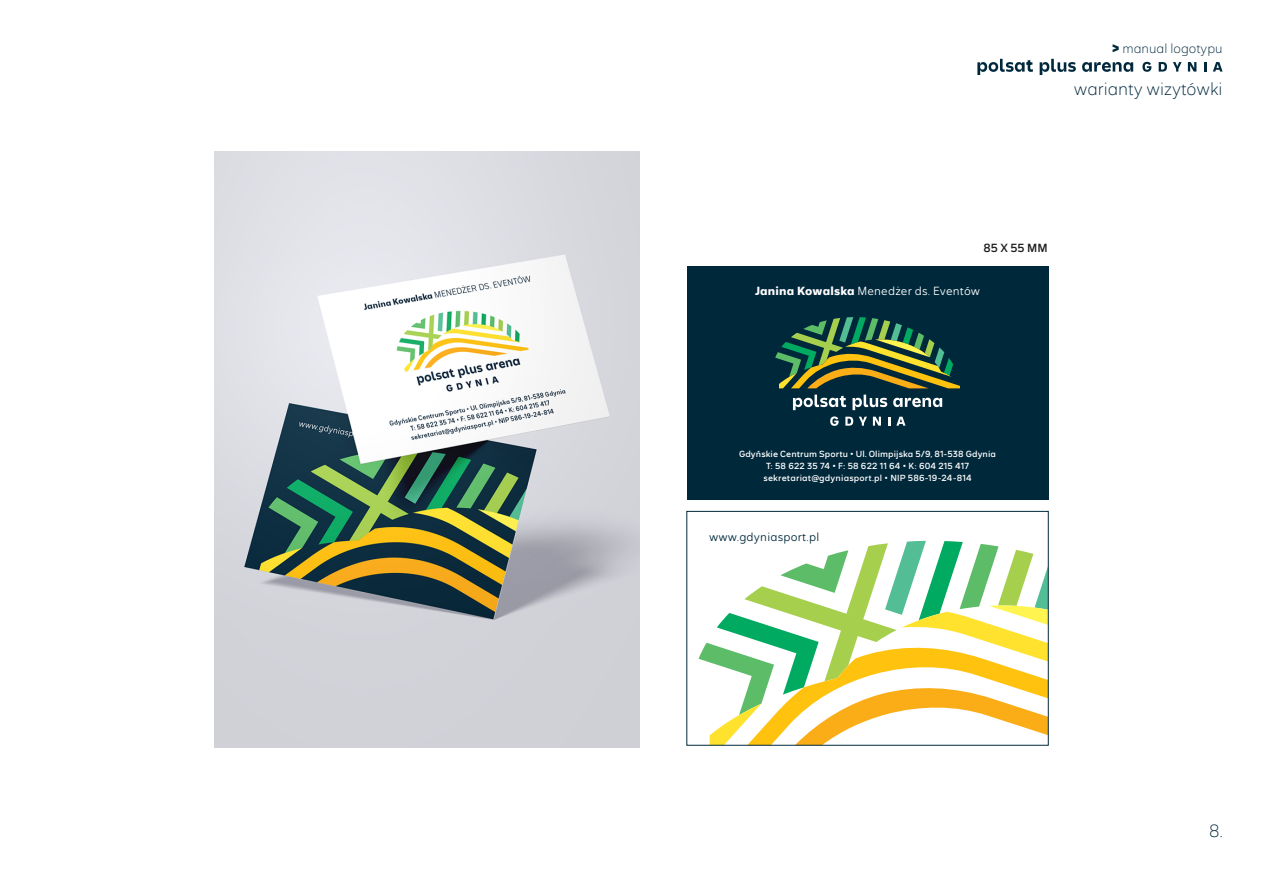
<style>
.page{position:relative;width:1263px;height:893px;background:#fff}
.page>*{position:absolute;margin:0;border:0;box-sizing:border-box;transform-origin:0 0}
.t1{font:100 18px "GPP Text";color:#00283d}
.t2{font:100 13.5px "GPP Text";color:#00283d}
.t3{font:300 12px "GPP Text";letter-spacing:.015em;color:#fff}
.t4{font:300 12px "GPP Text";letter-spacing:.015em;color:#00283b}
.t5{font:12px "GPP Text";color:#1d1d1b}
.t6{font:9px/12px "GPP Text";letter-spacing:.02em;color:#fff;text-align:center}
.s1{font-weight:800}
.s2{font-weight:700}
</style>
<div class="page">
<svg style="left:698px;top:541px;width:348px;height:202px"></svg>
<div style="left:686px;top:511px;width:362px;height:234px;border:1px solid #00283b"></div>
<div style="left:687px;top:266px;width:361px;height:234px;background:#00283b"></div>
<svg style="left:793px;top:395px;width:53px;height:15px"></svg>
<svg style="left:852px;top:395px;width:35px;height:15px"></svg>
<svg style="left:893px;top:398px;width:49px;height:9px"></svg>
<svg style="left:830px;top:416px;width:9px;height:10px"></svg>
<svg style="left:845px;top:417px;width:8px;height:9px"></svg>
<svg style="left:859px;top:417px;width:8px;height:9px"></svg>
<svg style="left:873px;top:417px;width:8px;height:9px"></svg>
<svg style="left:888px;top:417px;width:2px;height:9px"></svg>
<svg style="left:896px;top:417px;width:9px;height:9px"></svg>
<svg style="left:775px;top:317px;width:185px;height:71px"></svg>
<img style="left:215px;top:152px;width:425px;height:595px">
<svg style="left:977px;top:59px;width:56px;height:16px"></svg>
<svg style="left:1040px;top:59px;width:36px;height:16px"></svg>
<svg style="left:1082px;top:62px;width:51px;height:10px"></svg>
<svg style="left:1142px;top:62px;width:9px;height:10px"></svg>
<svg style="left:1159px;top:62px;width:8px;height:10px"></svg>
<svg style="left:1173px;top:62px;width:8px;height:10px"></svg>
<svg style="left:1188px;top:62px;width:8px;height:10px"></svg>
<svg style="left:1204px;top:62px;width:2px;height:10px"></svg>
<svg style="left:1213px;top:62px;width:9px;height:10px"></svg>
<h2 class="t2" style="left:1112px;top:40px;width:112px"><span class="s1">&gt;</span> manual logotypu</h2>
<h1 class="t1" style="left:1074px;top:78px;width:150px">warianty wizytówki</h1>
<h3 class="t5" style="left:984px;top:241px;width:66px">85 X 55 MM</h3>
<h3 class="t3" style="left:755px;top:284px;width:227px"><span class="s2">Janina Kowalska</span> Menedżer ds. Eventów</h3>
<p class="t6" style="left:739px;top:448px;width:258px">Gdyńskie Centrum Sportu • Ul. Olimpijska 5/9, 81-538 Gdynia<br>T: 58 622 35 74 • F: 58 622 11 64 • K: 604 215 417 sekretariat@gdyniasport.pl • NIP 586-19-24-814</p>
<h3 class="t4" style="left:709px;top:529px;width:112px">www.gdyniasport.pl</h3>
<h1 class="t1" style="left:1209px;top:820px;width:15px">8.</h1>
</div>
